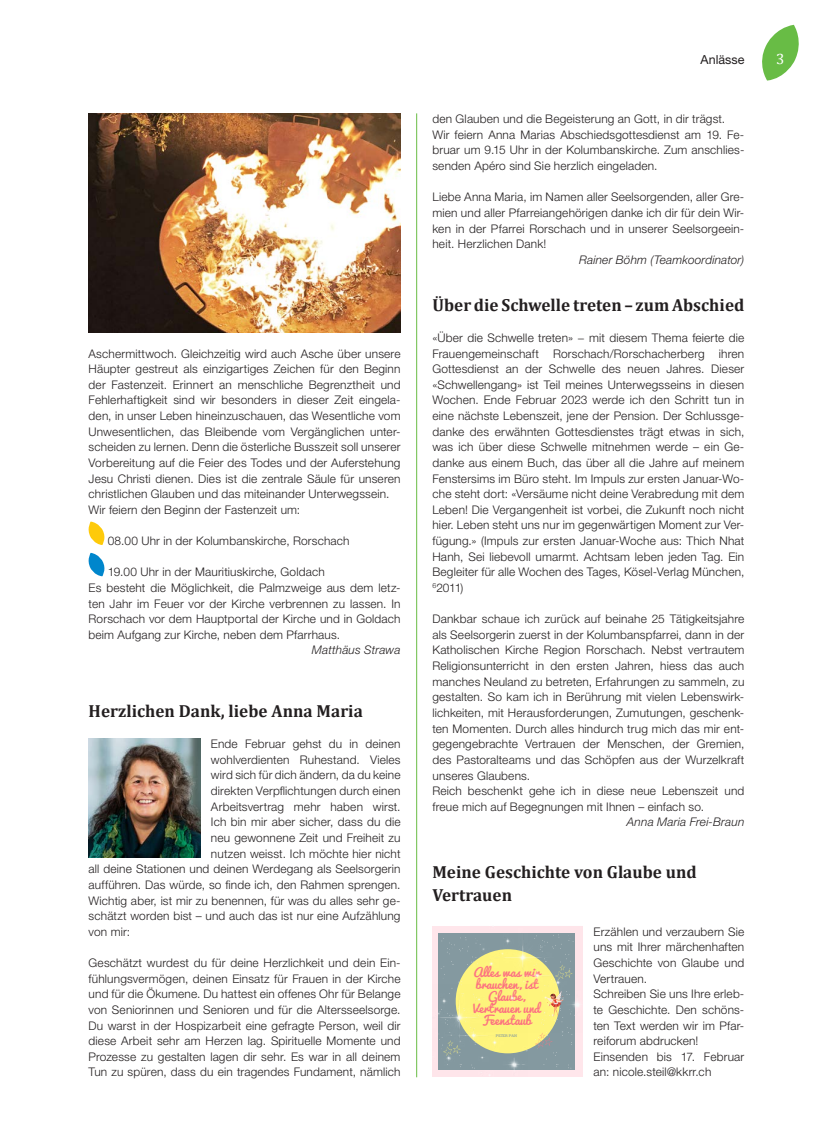
<style>
.page{position:relative;width:833px;height:1134px;background:#fff}
.page>*{position:absolute;margin:0;border:0;box-sizing:border-box;transform-origin:0 0}
.t1{font:700 17.5px/23.5px "Cambria";color:#231f20}
.t2{font:15px "Cambria";color:#fff}
.t3{font:12.5px "Helvetica Neue LT Std";color:#231f20}
.t4{font:12px/12px "Pacifico";color:#fe7382;text-align:center}
.t5{font:300 11.88px/15.6px "Helvetica Neue LT Std";letter-spacing:.015em;color:#231f20}
.t6{font:italic 300 11.88px "Helvetica Neue LT Std";letter-spacing:.01em;color:#231f20}
.t7{font:3.5px "Coustard";color:#8499a0}
</style>
<div class="page">
<svg style="left:762px;top:25px;width:37px;height:56px"></svg>
<svg style="left:88px;top:521px;width:17px;height:24px"></svg>
<svg style="left:88px;top:553px;width:17px;height:23px"></svg>
<hr style="left:416px;top:113px;width:1px;height:964px;background:#68bc45">
<div style="left:432px;top:926px;width:151px;height:150px;background:#ffe6eb"></div>
<svg style="left:438px;top:933px;width:137px;height:137px"></svg>
<svg style="left:441px;top:937px;width:29px;height:47px"></svg>
<svg style="left:533px;top:1033px;width:39px;height:35px"></svg>
<img style="left:438px;top:984px;width:89px;height:92px">
<img style="left:470px;top:934px;width:110px;height:99px">
<img style="left:89px;top:739px;width:111px;height:118px">
<img style="left:89px;top:113px;width:311px;height:220px">
<p class="t5" style="left:89px;top:345px;width:313px">Aschermittwoch. Gleichzeitig wird auch Asche über unsere Häupter gestreut als einzigartiges Zeichen für den Beginn der Fastenzeit. Erinnert an menschliche Begrenztheit und Fehlerhaftigkeit sind wir besonders in dieser Zeit eingela&shy;den, in unser Leben hineinzuschauen, das Wesentliche vom Unwesentlichen, das Bleibende vom Vergänglichen unter&shy;scheiden zu lernen. Denn die österliche Busszeit soll unserer Vorbereitung auf die Feier des Todes und der Auferstehung Jesu Christi dienen. Dies ist die zentrale Säule für unseren christlichen Glauben und das miteinander Unterwegssein.<br>Wir feiern den Beginn der Fastenzeit um:</p>
<p class="t5" style="left:108px;top:533px;width:243px">08.00 Uhr in der Kolumbanskirche, Rorschach</p>
<p class="t5" style="left:89px;top:564px;width:313px;text-indent:19px">19.00 Uhr in der Mauritiuskirche, Goldach<br>Es besteht die Möglichkeit, die Palmzweige aus dem letz&shy;ten Jahr im Feuer vor der Kirche verbrennen zu lassen. In Rorschach vor dem Hauptportal der Kirche und in Goldach beim Aufgang zur Kirche, neben dem Pfarrhaus.</p>
<p class="t6" style="left:312px;top:643px;width:90px">Matthäus Strawa</p>
<h1 class="t1" style="left:89px;top:699px;width:276px">Herzlichen Dank, liebe Anna Maria</h1>
<p class="t5" style="left:211px;top:736px;width:191px">Ende Februar gehst du in deinen</p>
<p class="t5" style="left:211px;top:751px;width:191px">wohlverdienten Ruhestand. Vieles</p>
<p class="t5" style="left:211px;top:767px;width:191px">wird sich für dich ändern, da du keine</p>
<p class="t5" style="left:211px;top:783px;width:191px">direkten Verpflichtungen durch einen</p>
<p class="t5" style="left:211px;top:798px;width:191px">Arbeitsvertrag mehr haben wirst.</p>
<p class="t5" style="left:211px;top:814px;width:191px">Ich bin mir aber sicher, dass du die</p>
<p class="t5" style="left:211px;top:830px;width:191px">neu gewonnene Zeit und Freiheit zu</p>
<p class="t5" style="left:211px;top:845px;width:191px">nutzen weisst. Ich möchte hier nicht</p>
<p class="t5" style="left:89px;top:861px;width:313px">all deine Stationen und deinen Werdegang als Seelsorgerin</p>
<p class="t5" style="left:89px;top:876px;width:313px">aufführen. Das würde, so finde ich, den Rahmen sprengen.</p>
<p class="t5" style="left:89px;top:892px;width:313px">Wichtig aber, ist mir zu benennen, für was du alles sehr ge-</p>
<p class="t5" style="left:89px;top:908px;width:313px">schätzt worden bist – und auch das ist nur eine Aufzählung</p>
<p class="t5" style="left:89px;top:923px;width:43px">von mir:</p>
<p class="t5" style="left:89px;top:955px;width:313px;text-align:justify">Geschätzt wurdest du für deine Herzlichkeit und dein Ein&shy;fühlungsvermögen, deinen Einsatz für Frauen in der Kirche und für die Ökumene. Du hattest ein offenes Ohr für Belange von Seniorinnen und Senioren und für die Altersseelsorge.<br>Du warst in der Hospizarbeit eine gefragte Person, weil dir diese Arbeit sehr am Herzen lag. Spirituelle Momente und Prozesse zu gestalten lagen dir sehr. Es war in all deinem Tun zu spüren, dass du ein tragendes Fundament, nämlich</p>
<p class="t3" style="left:700px;top:52px;width:45px">Anlässe</p>
<p class="t2" style="left:776px;top:50px;width:10px">3</p>
<p class="t5" style="left:432px;top:111px;width:313px">den Glauben und die Begeisterung an Gott, in dir trägst.<br>Wir feiern Anna Marias Abschiedsgottesdienst am 19. Fe&shy;bruar um 9.15 Uhr in der Kolumbanskirche. Zum anschlies&shy;senden Apéro sind Sie herzlich eingeladen.</p>
<p class="t5" style="left:432px;top:189px;width:313px;text-align:justify">Liebe Anna Maria, im Namen aller Seelsorgenden, aller Gre&shy;mien und aller Pfarreiangehörigen danke ich dir für dein Wir&shy;ken in der Pfarrei Rorschach und in unserer Seelsorgeein&shy;heit. Herzlichen Dank!</p>
<p class="t6" style="left:579px;top:253px;width:167px">Rainer Böhm (Teamkoordinator)</p>
<h1 class="t1" style="left:432px;top:292px;width:313px">Über die Schwelle treten – zum Abschied</h1>
<p class="t5" style="left:432px;top:330px;width:313px;text-align:justify">«Über die Schwelle treten» − mit diesem Thema feierte die Frauengemeinschaft Rorschach/Rorschacherberg ihren Gottesdienst an der Schwelle des neuen Jahres. Dieser «Schwellengang» ist Teil meines Unterwegsseins in diesen Wochen. Ende Februar 2023 werde ich den Schritt tun in eine nächste Lebenszeit, jene der Pension. Der Schlussge&shy;danke des erwähnten Gottesdienstes trägt etwas in sich, was ich über diese Schwelle mitnehmen werde – ein Ge&shy;danke aus einem Buch, das über all die Jahre auf meinem Fenstersims im Büro steht. Im Impuls zur ersten Januar-Wo&shy;che steht dort: «Versäume nicht deine Verabredung mit dem Leben! Die Vergangenheit ist vorbei, die Zukunft noch nicht hier. Leben steht uns nur im gegenwärtigen Moment zur Ver&shy;fügung.» (Impuls zur ersten Januar-Woche aus: Thich Nhat Hanh, Sei liebevoll umarmt. Achtsam leben jeden Tag. Ein Begleiter für alle Wochen des Tages, Kösel-Verlag München, <sup>6</sup>2011)</p>
<p class="t5" style="left:432px;top:611px;width:313px">Dankbar schaue ich zurück auf beinahe 25 Tätigkeitsjahre als Seelsorgerin zuerst in der Kolumbanspfarrei, dann in der Katholischen Kirche Region Rorschach. Nebst vertrautem Religionsunterricht in den ersten Jahren, hiess das auch manches Neuland zu betreten, Erfahrungen zu sammeln, zu gestalten. So kam ich in Berührung mit vielen Lebenswirk&shy;lichkeiten, mit Herausforderungen, Zumutungen, geschenk&shy;ten Momenten. Durch alles hindurch trug mich das mir ent&shy;gegengebrachte Vertrauen der Menschen, der Gremien, des Pastoralteams und das Schöpfen aus der Wurzelkraft unseres Glaubens.<br>Reich beschenkt gehe ich in diese neue Lebenszeit und freue mich auf Begegnungen mit Ihnen – einfach so.</p>
<p class="t6" style="left:627px;top:815px;width:119px">Anna Maria Frei-Braun</p>
<h1 class="t1" style="left:432px;top:859px;width:266px">Meine Geschichte von Glaube und<br>Vertrauen</h1>
<p class="t5" style="left:593px;top:923px;width:152px">Erzählen und verzaubern Sie uns mit Ihrer märchenhaften<br>Geschichte von Glaube und<br>Vertrauen.<br>Schreiben Sie uns Ihre erleb&shy;te Geschichte. Den schöns&shy;ten Text werden wir im Pfar&shy;reiforum abdrucken!<br>Einsenden bis 17. Februar an: nicole.steil@kkrr.ch</p>
<p class="t4" style="left:473px;top:967px;width:69px">Alles was wir brauchen, ist<br>Glaube,<br>Vertrauen und<br>Feenstaub</p>
<p class="t7" style="left:496px;top:1034px;width:23px">PETER PAN</p>
</div>
